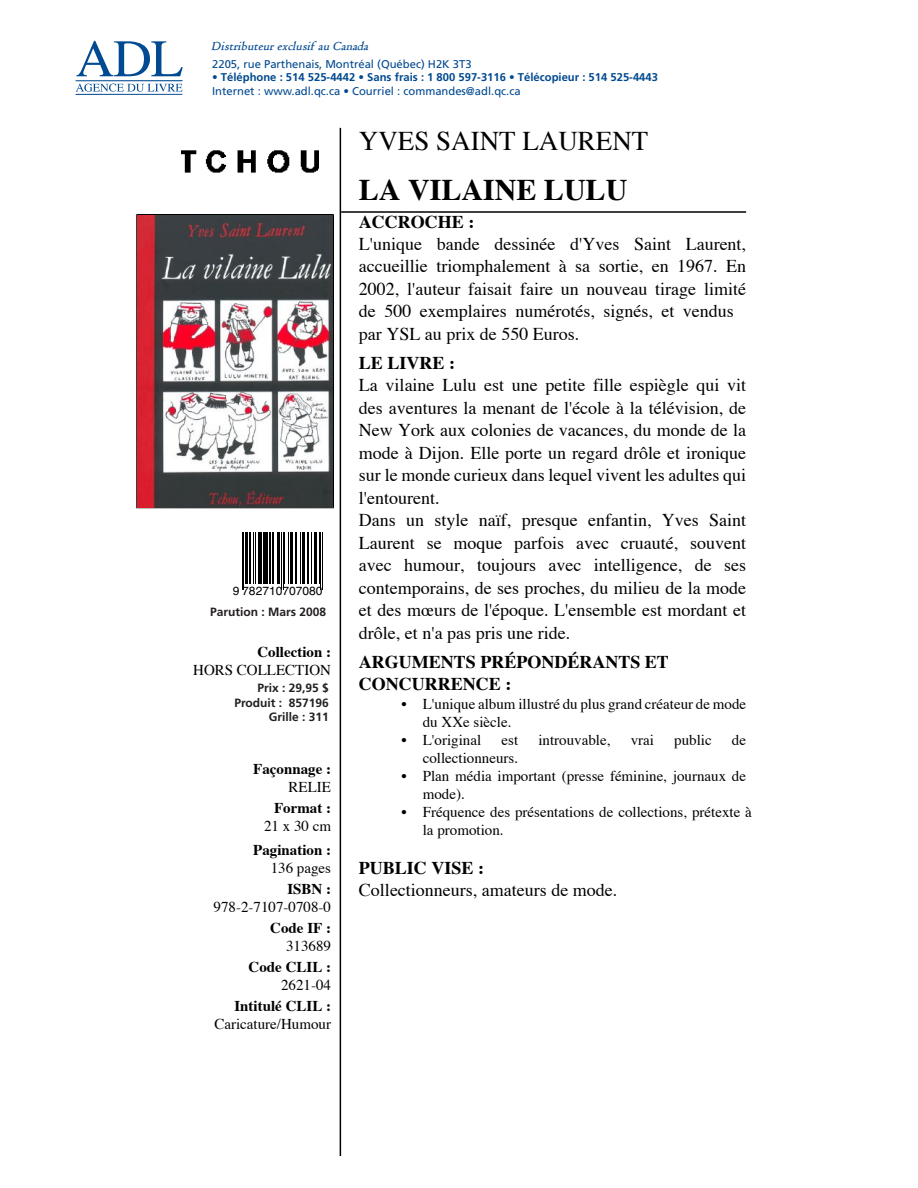
<style>
.page{position:relative;width:918px;height:1188px;background:#fff}
.page>*{position:absolute;margin:0;border:0;box-sizing:border-box;transform-origin:0 0}
.t1{font:700 30px "Times";color:#000}
.t2{font:27px "Times";color:#000}
.t3{font:18px/22.5px "Times";color:#000}
.t4{font:700 18px/21.6px "Times";color:#000}
.t5{font:15px/18px "Times";color:#000;text-align:right}
.t6{font:700 15px/18px "Times";color:#000;text-align:right}
.t7{font:italic 700 13.5px "Viviene";color:#014990}
.t8{font:700 12px/14.4px "Frutiger";color:#231f20;text-align:right}
.t9{font:11.85px "Helvetica";color:#000}
.t10{font:700 11.25px/13.5px "Frutiger";color:#014990}
.t11{font:11.25px "Frutiger";color:#014990}
.s1{font-weight:400}
.s2{font-weight:700}
</style>
<div class="page">
<svg style="left:76px;top:41px;width:107px;height:54px"></svg>
<hr style="left:340px;top:128px;width:1px;height:1028px;background:#000">
<img style="left:181px;top:150px;width:138px;height:23px">
<svg style="left:136px;top:214px;width:198px;height:295px;background:#563437"></svg>
<img style="left:138px;top:216px;width:195px;height:291px">
<hr style="left:242px;top:532px;width:1px;height:57px;background:#000">
<hr style="left:244px;top:532px;width:1px;height:57px;background:#000">
<hr style="left:245px;top:532px;width:3px;height:51px;background:#000">
<hr style="left:249px;top:532px;width:1px;height:51px;background:#000">
<hr style="left:253px;top:532px;width:1px;height:51px;background:#000">
<hr style="left:255px;top:532px;width:1px;height:51px;background:#000">
<hr style="left:258px;top:532px;width:2px;height:51px;background:#000">
<hr style="left:261px;top:532px;width:1px;height:51px;background:#000">
<hr style="left:263px;top:532px;width:3px;height:51px;background:#000">
<hr style="left:267px;top:532px;width:1px;height:51px;background:#000">
<hr style="left:269px;top:532px;width:2px;height:51px;background:#000">
<hr style="left:273px;top:532px;width:1px;height:51px;background:#000">
<hr style="left:277px;top:532px;width:2px;height:51px;background:#000">
<hr style="left:279px;top:532px;width:1px;height:51px;background:#000">
<hr style="left:281px;top:532px;width:1px;height:57px;background:#000">
<hr style="left:283px;top:532px;width:1px;height:57px;background:#000">
<hr style="left:285px;top:532px;width:1px;height:51px;background:#000">
<hr style="left:288px;top:532px;width:1px;height:51px;background:#000">
<hr style="left:290px;top:532px;width:3px;height:51px;background:#000">
<hr style="left:295px;top:532px;width:1px;height:51px;background:#000">
<hr style="left:296px;top:532px;width:1px;height:51px;background:#000">
<hr style="left:300px;top:532px;width:1px;height:51px;background:#000">
<hr style="left:302px;top:532px;width:3px;height:51px;background:#000">
<hr style="left:307px;top:532px;width:1px;height:51px;background:#000">
<hr style="left:308px;top:532px;width:1px;height:51px;background:#000">
<hr style="left:311px;top:532px;width:1px;height:51px;background:#000">
<hr style="left:314px;top:532px;width:3px;height:51px;background:#000">
<hr style="left:319px;top:532px;width:1px;height:51px;background:#000">
<hr style="left:320px;top:532px;width:1px;height:57px;background:#000">
<hr style="left:322px;top:532px;width:1px;height:57px;background:#000">
<hr style="left:341px;top:211px;width:405px;height:2px;background:#000">
<p class="t7" style="left:212px;top:35px;width:158px">Distributeur exclusif au Canada</p>
<p class="t11" style="left:212px;top:57px;width:261px">2205, rue Parthenais, Montréal (Québec) H2K 3T3</p>
<p class="t10" style="left:212px;top:71px;width:447px"><span class="s1">•</span> Téléphone : 514 525-4442 <span class="s1">•</span> Sans frais : 1 800 597-3116 <span class="s1">•</span> Télécopieur : 514 525-4443<br><span class="s1">Internet : www.adl.qc.ca • Courriel : commandes@adl.qc.ca</span></p>
<p class="t9" style="left:233px;top:583px;width:91px">9 782710707080</p>
<p class="t6" style="left:235px;top:602px;width:98px">Mise en vente :</p>
<p class="t5" style="left:193px;top:641px;width:139px"><span class="s2">Collection :<br></span>HORS COLLECTION</p>
<p class="t6" style="left:226px;top:680px;width:106px">Prix provisoire :<br><span class="s1">34,50 $ CAN</span></p>
<p class="t8" style="left:210px;top:604px;width:118px">Parution : Mars 2008</p>
<p class="t8" style="left:234px;top:681px;width:96px">Prix : 29,95 $<br>Produit : 857196</p>
<p class="t8" style="left:269px;top:710px;width:62px">Grille : 311</p>
<p class="t6" style="left:253px;top:758px;width:79px">Façonnage :<br><span class="s1">RELIE</span></p>
<p class="t6" style="left:264px;top:797px;width:69px">Format :<br><span class="s1">21 x 30 cm</span></p>
<p class="t6" style="left:253px;top:839px;width:79px;line-height:18.8px">Pagination :<br><span class="s1">136 pages</span></p>
<p class="t5" style="left:214px;top:879px;width:119px"><span class="s2">ISBN :<br></span>978-2-7107-0708-0</p>
<p class="t6" style="left:270px;top:918px;width:62px">Code IF :<br><span class="s1">313689</span></p>
<p class="t6" style="left:249px;top:957px;width:84px">Code CLIL :<br><span class="s1">2621-04</span></p>
<p class="t5" style="left:214px;top:996px;width:118px"><span class="s2">Intitulé CLIL :<br></span>Caricature/Humour</p>
<p class="t2" style="left:359px;top:116px;width:291px">YVES SAINT LAURENT</p>
<p class="t1" style="left:359px;top:161px;width:270px">LA VILAINE LULU</p>
<p class="t3" style="left:359px;top:209px;width:389px"><span class="s2">ACCROCHE :<br></span>L'unique bande dessinée d'Yves Saint Laurent, accueillie triomphalement à sa sortie, en 1967. En 2002, l'auteur faisait faire un nouveau tirage limité de 500 exemplaires numérotés, signés, et vendus par YSL au prix de 550 Euros.</p>
<p class="t3" style="left:359px;top:351px;width:389px"><span class="s2">LE LIVRE :<br></span>La vilaine Lulu est une petite fille espiègle qui vit des aventures la menant de l'école à la télévision, de New York aux colonies de vacances, du monde de la mode à Dijon. Elle porte un regard drôle et ironique sur le monde curieux dans lequel vivent les adultes qui l'entourent.<br>Dans un style naïf, presque enfantin, Yves Saint Laurent se moque parfois avec cruauté, souvent avec humour, toujours avec intelligence, de ses contemporains, de ses proches, du milieu de la mode et des mœurs de l'époque. L'ensemble est mordant et drôle, et n'a pas pris une ride.</p>
<p class="t4" style="left:359px;top:650px;width:312px">ARGUMENTS PRÉPONDÉRANTS ET<br>CONCURRENCE :</p>
<p class="t5" style="left:423px;top:694px;width:325px;text-align:left;text-indent:-21px">• L'unique album illustré du plus grand créateur de mode du XXe siècle.</p>
<p class="t5" style="left:402px;top:730px;width:81px">• L'original</p>
<p class="t5" style="left:502px;top:730px;width:18px">est</p>
<p class="t5" style="left:538px;top:730px;width:74px">introuvable,</p>
<p class="t5" style="left:631px;top:730px;width:25px">vrai</p>
<p class="t5" style="left:674px;top:730px;width:39px">public</p>
<p class="t5" style="left:732px;top:730px;width:16px">de</p>
<p class="t5" style="left:423px;top:748px;width:97px">collectionneurs.</p>
<p class="t5" style="left:423px;top:766px;width:325px;text-align:left;text-indent:-21px">• Plan média important (presse féminine, journaux de mode).</p>
<p class="t5" style="left:423px;top:802px;width:331px;text-align:left;text-indent:-21px">• Fréquence des présentations de collections, prétexte à la promotion.</p>
<p class="t3" style="left:359px;top:855px;width:260px;line-height:22px"><span class="s2">PUBLIC VISE :<br></span>Collectionneurs, amateurs de mode.</p>
</div>
